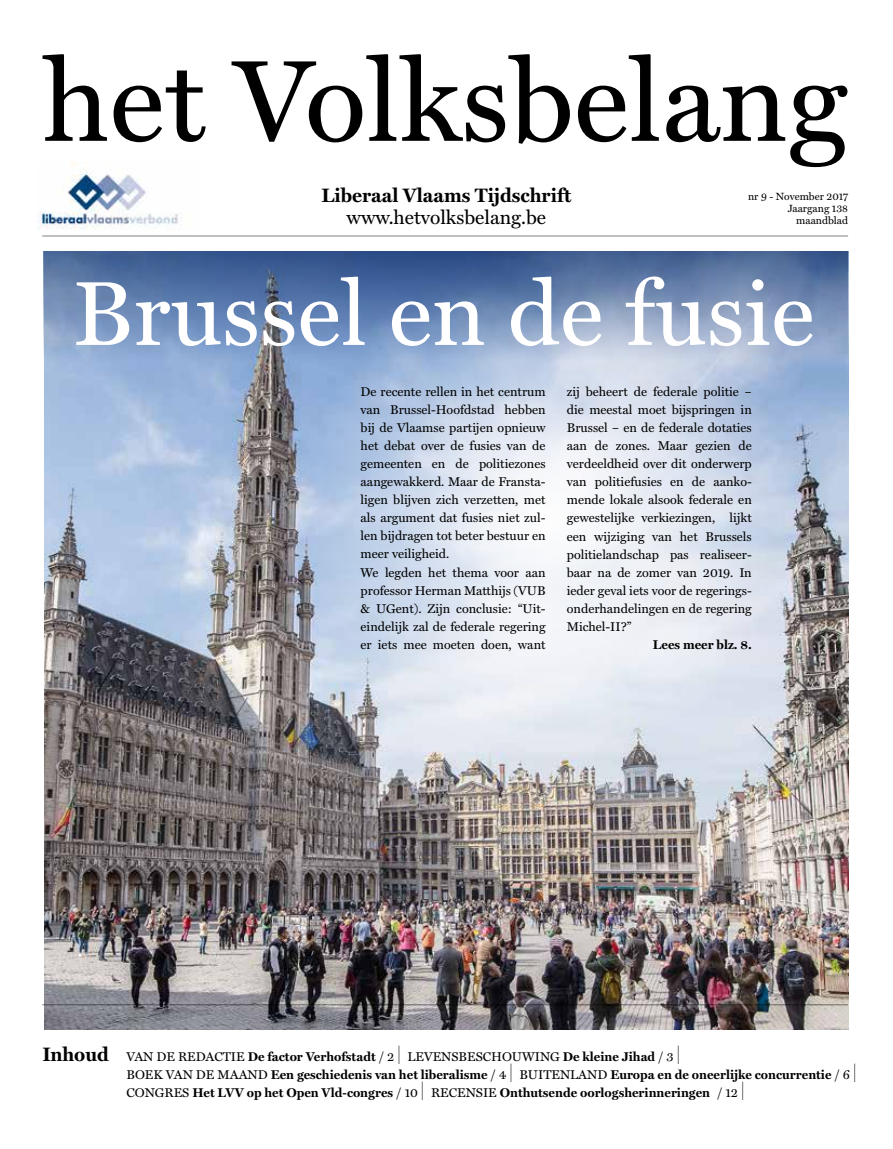
<style>
.page{position:relative;width:893px;height:1149px;background:#fff}
.page>*{position:absolute;margin:0;border:0;box-sizing:border-box;transform-origin:0 0}
.t1{font:116.1px "Miller Text";color:#000}
.t2{font:91.5px "Miller Text";color:#fff}
.t3{font:700 19.5px "Miller Text";color:#000}
.t4{font:19.5px "Miller Text";color:#000}
.t5{font:12.75px/18px "Miller Text";color:#000}
.t6{font:700 12.75px/18px "Miller Text";color:#000}
.t7{font:10.5px/12px "Miller Text";color:#000;text-align:right}
.s1{font-size:19.5px}
.s2{font-weight:400}
.s3{font-family:"Helvetica Neue";font-weight:200;font-size:25.5px}
</style>
<div class="page">
<img style="left:44px;top:925px;width:804px;height:104px">
<hr style="left:42px;top:1004px;width:806px;height:1px;background:#000">
<img style="left:38px;top:162px;width:140px;height:68px">
<hr style="left:42px;top:235px;width:806px;height:1px;background:#000">
<img style="left:44px;top:251px;width:804px;height:674px">
<h1 class="t1" style="left:42px;top:32px;width:807px">het Volksbelang</h1>
<h3 class="t3" style="left:322px;top:183px;width:251px">Liberaal Vlaams Tijdschrift</h3>
<h3 class="t4" style="left:347px;top:206px;width:201px">www.hetvolksbelang.be</h3>
<p class="t7" style="left:748px;top:190px;width:102px">nr 9 - November 2017<br>Jaargang 138 maandblad</p>
<h2 class="t2" style="left:72px;top:259px;width:744px">Brussel en de fusie</h2>
<p class="t5" style="left:361px;top:383px;width:186px">De recente rellen in het centrum van Brussel-Hoofdstad hebben bij de Vlaamse partijen opnieuw het debat over de fusies van de gemeenten en de politiezones aangewakkerd. Maar de Fransta&shy;ligen blijven zich verzetten, met als argument dat fusies niet zul&shy;len bijdragen tot beter bestuur en meer veiligheid.<br>We legden het thema voor aan professor Herman Matthijs (VUB &amp; UGent). Zijn conclusie: “Uit&shy;eindelijk zal de federale regering er iets mee moeten doen, want</p>
<p class="t5" style="left:567px;top:383px;width:186px;text-align:justify">zij beheert de federale politie – die meestal moet bijspringen in Brussel – en de federale dotaties aan de zones. Maar gezien de verdeeldheid over dit onderwerp van politiefusies en de aanko&shy;mende lokale alsook federale en gewestelijke verkiezingen, lijkt een wijziging van het Brussels politielandschap pas realiseer&shy;baar na de zomer van 2019. In ieder geval iets voor de regerings&shy;onderhandelingen en de regering Michel-II?”</p>
<p class="t6" style="left:653px;top:635px;width:100px">Lees meer blz. 8.</p>
<p class="t6" style="left:127px;top:1047px;width:731px;text-indent:-84px"><span class="s1">Inhoud</span> <span class="s2">VAN DE REDACTIE</span> De factor Verhofstadt <span class="s2">/ 2</span> <span class="s3">I</span> <span class="s2">LEVENSBESCHOUWING</span> De kleine Jihad <span class="s2">/ 3</span> <span class="s3">I<br></span><span class="s2">BOEK VAN DE MAAND</span> Een geschiedenis van het liberalisme <span class="s2">/ 4</span> <span class="s3">I</span> <span class="s2">BUITENLAND</span> Europa en de oneerlijke concurrentie <span class="s2">/ 6</span> <span class="s3">I<br></span><span class="s2">CONGRES</span> Het LVV op het Open Vld-congres <span class="s2">/ 10</span> <span class="s3">I</span> <span class="s2">RECENSIE</span> Onthutsende oorlogsherinneringen <span class="s2">/ 12</span> <span class="s3">I</span></p>
</div>
